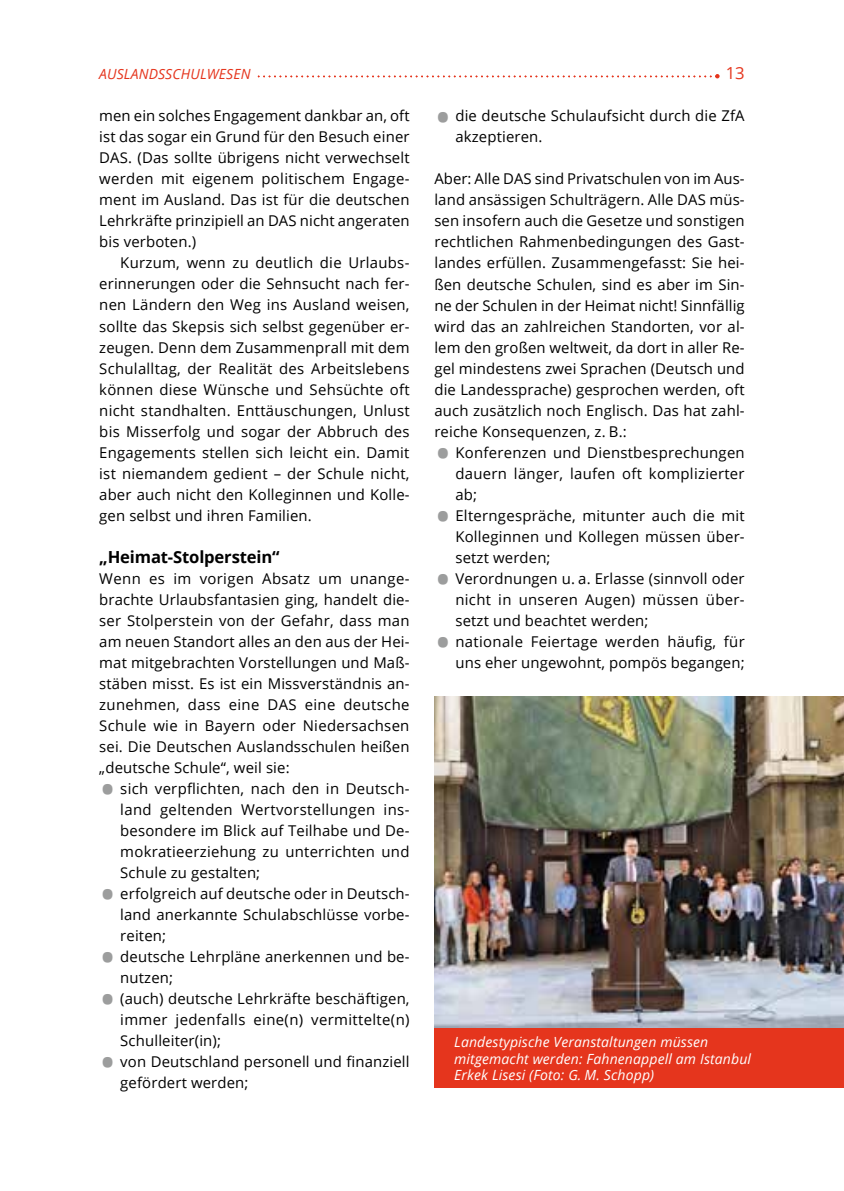
<style>
.page{position:relative;width:844px;height:1191px;background:#fff}
.page>*{position:absolute;margin:0;border:0;box-sizing:border-box;transform-origin:0 0}
.t1{font:700 16.62px "Open Sans";letter-spacing:-.01em;color:#000}
.t2{font:16.62px "Open Sans";color:#e5351d}
.t3{font:14.88px/21px "Open Sans";letter-spacing:.01em;color:#000;text-align:justify}
.t4{font:italic 14px/16.8px "Open Sans";letter-spacing:.01em;color:#fff}
.t5{font:italic 14px "Open Sans";letter-spacing:.01em;color:#e5351d}
.s1{font-size:45.5px;color:#9c9d9d}
</style>
<div class="page">
<svg style="left:257px;top:74px;width:462px;height:4px"></svg>
<img style="left:434px;top:697px;width:409px;height:331px">
<div style="left:434px;top:1028px;width:409px;height:59px;background:#e5351d"></div>
<p class="t5" style="left:99px;top:65px;width:153px">AUSLANDSSCHULWESEN</p>
<p class="t2" style="left:725px;top:62px;width:21px">13</p>
<p class="t3" style="left:99px;top:105px;width:312px">men ein solches Engagement dankbar an, oft ist das sogar ein Grund für den Besuch einer DAS. (Das sollte übrigens nicht verwechselt werden mit eigenem politischem Engage&shy;ment im Ausland. Das ist für die deutschen Lehrkräfte prinzipiell an DAS nicht angeraten bis verboten.)</p>
<p class="t3" style="left:99px;top:252px;width:312px;text-indent:21px">Kurzum, wenn zu deutlich die Urlaubs&shy;erinnerungen oder die Sehnsucht nach fer&shy;nen Ländern den Weg ins Ausland weisen, sollte das Skepsis sich selbst gegenüber er&shy;zeugen. Denn dem Zusammenprall mit dem Schulalltag, der Realität des Arbeitslebens können diese Wünsche und Sehsüchte oft nicht standhalten. Enttäuschungen, Unlust bis Misserfolg und sogar der Abbruch des Engagements stellen sich leicht ein. Damit ist niemandem gedient – der Schule nicht, aber auch nicht den Kolleginnen und Kolle&shy;gen selbst und ihren Familien.</p>
<p class="t1" style="left:99px;top:545px;width:182px">„Heimat-Stolperstein“</p>
<p class="t3" style="left:99px;top:567px;width:312px">Wenn es im vorigen Absatz um unange&shy;brachte Urlaubsfantasien ging, handelt die&shy;ser Stolperstein von der Gefahr, dass man am neuen Standort alles an den aus der Hei&shy;mat mitgebrachten Vorstellungen und Maß&shy;stäben misst. Es ist ein Missverständnis an&shy;zunehmen, dass eine DAS eine deutsche Schule wie in Bayern oder Niedersachsen sei. Die Deutschen Auslandsschulen heißen „deutsche Schule“, weil sie:</p>
<p class="t3" style="left:120px;top:777px;width:291px;text-indent:-21px"><span class="s1">•</span> sich verpflichten, nach den in Deutsch&shy;land geltenden Wertvorstellungen ins&shy;besondere im Blick auf Teilhabe und De&shy;mokratieerziehung zu unterrichten und Schule zu gestalten;</p>
<p class="t3" style="left:120px;top:882px;width:291px;text-indent:-21px"><span class="s1">•</span> erfolgreich auf deutsche oder in Deutsch&shy;land anerkannte Schulabschlüsse vorbe&shy;reiten;</p>
<p class="t3" style="left:120px;top:945px;width:291px;text-indent:-21px"><span class="s1">•</span> deutsche Lehrpläne anerkennen und be&shy;nutzen;</p>
<p class="t3" style="left:120px;top:987px;width:291px;text-indent:-21px"><span class="s1">•</span> (auch) deutsche Lehrkräfte beschäftigen, immer jedenfalls eine(n) vermittelte(n)<br>Schulleiter(in);</p>
<p class="t3" style="left:120px;top:1050px;width:291px;text-indent:-21px"><span class="s1">•</span> von Deutschland personell und finanziell gefördert werden;</p>
<p class="t3" style="left:455px;top:105px;width:291px;text-indent:-21px"><span class="s1">•</span> die deutsche Schulaufsicht durch die ZfA akzeptieren.</p>
<p class="t3" style="left:434px;top:168px;width:312px">Aber: Alle DAS sind Privatschulen von im Aus&shy;land ansässigen Schulträgern. Alle DAS müs&shy;sen insofern auch die Gesetze und sonstigen rechtlichen Rahmenbedingungen des Gast&shy;landes erfüllen. Zusammengefasst: Sie hei&shy;ßen deutsche Schulen, sind es aber im Sin&shy;ne der Schulen in der Heimat nicht! Sinnfällig wird das an zahlreichen Standorten, vor al&shy;lem den großen weltweit, da dort in aller Re&shy;gel mindestens zwei Sprachen (Deutsch und die Landessprache) gesprochen werden, oft auch zusätzlich noch Englisch. Das hat zahl&shy;reiche Konsequenzen, z. B.:</p>
<p class="t3" style="left:455px;top:441px;width:291px;text-indent:-21px"><span class="s1">•</span> Konferenzen und Dienstbesprechungen dauern länger, laufen oft komplizierter ab;</p>
<p class="t3" style="left:455px;top:504px;width:291px;text-indent:-21px"><span class="s1">•</span> Elterngespräche, mitunter auch die mit Kolleginnen und Kollegen müssen über&shy;setzt werden;</p>
<p class="t3" style="left:455px;top:567px;width:291px;text-indent:-21px"><span class="s1">•</span> Verordnungen u. a. Erlasse (sinnvoll oder nicht in unseren Augen) müssen über&shy;setzt und beachtet werden;</p>
<p class="t3" style="left:434px;top:630px;width:312px;text-align:right"><span class="s1">•</span> nationale Feiertage werden häufig, für uns eher ungewohnt, pompös begangen;</p>
<p class="t4" style="left:454px;top:1032px;width:298px">Landestypische Veranstaltungen müssen mitgemacht werden: Fahnenappell am Istanbul<br>Erkek Lisesi (Foto: G. M. Schopp)</p>
</div>
